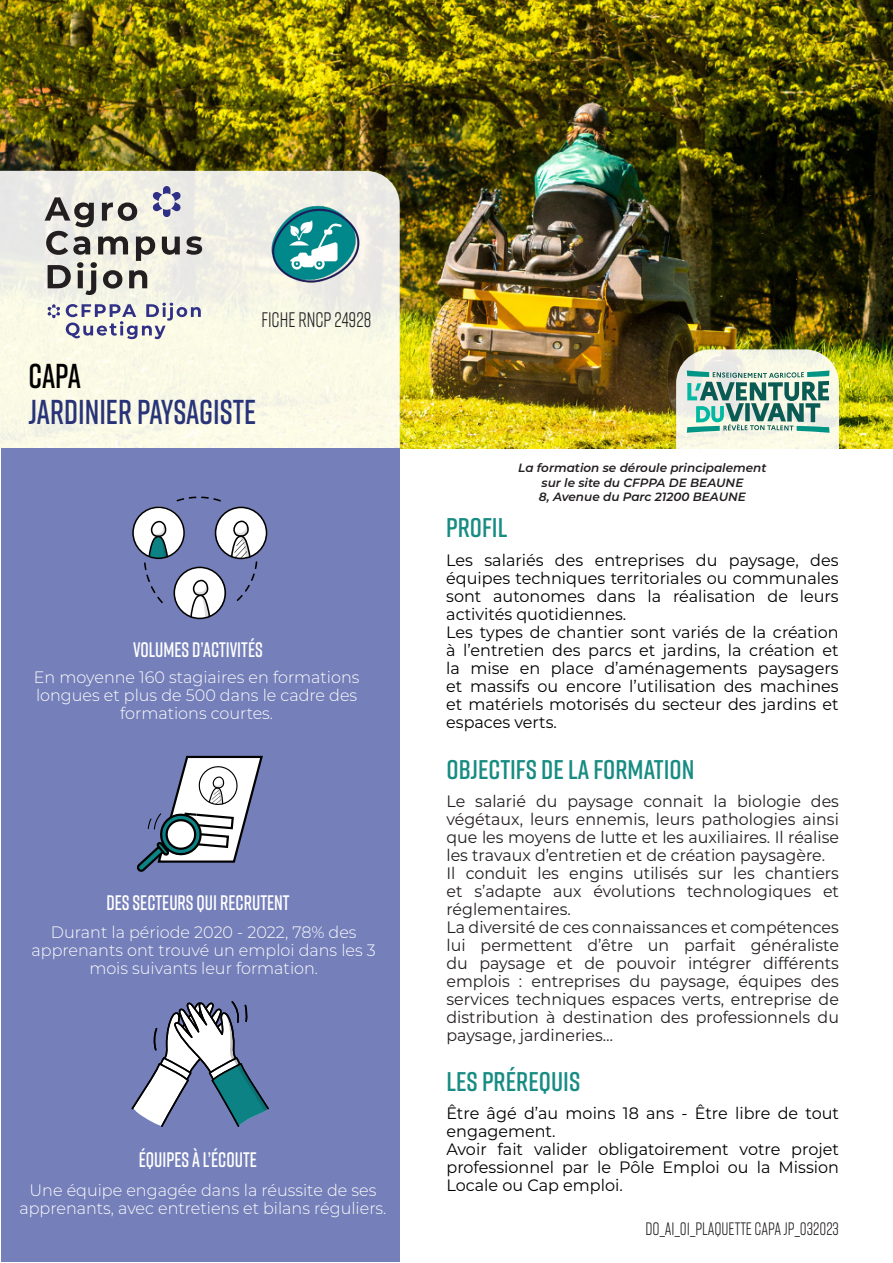
<style>
.page{position:relative;width:893px;height:1263px;background:#fff}
.page>*{position:absolute;margin:0;border:0;box-sizing:border-box;transform-origin:0 0}
.t1{font:600 34.5px "Rift";color:#283378;scale:.9 1}
.t2{font:600 34.5px "Rift";color:#000001;scale:.9 1}
.t3{font:600 27px "Rift";color:#178c82}
.t4{font:600 21px "Rift";color:#fff;scale:.88 1}
.t5{font:21px "Rift";color:#231f20;scale:.88 1}
.t6{font:18px "Rift";color:#231f20;scale:.88 1}
.t7{font:16.5px/18px "Montserrat";color:#231f20;text-align:justify;scale:.96 1}
.t8{font:16.5px/18px "Montserrat";color:#000001;text-align:justify}
.t9{font:300 16.5px/18px "Montserrat";color:#fff;text-align:center}
.t10{font:italic 600 12px "Montserrat";color:#231f20}
</style>
<div class="page">
<img style="left:0;top:0;width:893px;height:449px">
<svg style="left:0;top:171px;width:400px;height:278px;background:#f4f4e5"></svg>
<div style="left:1px;top:449px;width:399px;height:813px;background:#757fb9"></div>
<svg style="left:66px;top:303px;width:135px;height:36px;background:#c6c6cd"></svg>
<svg style="left:47px;top:304px;width:13px;height:14px"></svg>
<svg style="left:45px;top:186px;width:157px;height:109px;background:#c3c1bc"></svg>
<img style="left:270px;top:205px;width:91px;height:81px">
<svg style="left:676px;top:349px;width:163px;height:142px"></svg>
<svg style="left:687px;top:370px;width:142px;height:63px;background:#94bdb1"></svg>
<svg style="left:132px;top:1001px;width:137px;height:126px"></svg>
<svg style="left:136px;top:755px;width:127px;height:117px"></svg>
<svg style="left:132px;top:496px;width:135px;height:123px"></svg>
<p class="t5" style="left:261px;top:305px;width:126px">FICHE RNCP 24928</p>
<p class="t2" style="left:28px;top:352px;width:60px">CAPA</p>
<p class="t1" style="left:28px;top:388px;width:254px">JARDINIER PAYSAGISTE</p>
<p class="t4" style="left:133px;top:634px;width:149px">VOLUMES D’ACTIVITÉS</p>
<p class="t9" style="left:34px;top:668px;width:327px">En moyenne 160 stagiaires en formations longues et plus de 500 dans le cadre des formations courtes.</p>
<p class="t4" style="left:106px;top:887px;width:210px">DES SECTEURS QUI RECRUTENT</p>
<p class="t9" style="left:32px;top:923px;width:346px">Durant la période 2020 - 2022, 78% des apprenants ont trouvé un emploi dans les 3 mois suivants leur formation.</p>
<p class="t4" style="left:139px;top:1145px;width:136px">ÉQUIPES À L’ÉCOUTE</p>
<p class="t9" style="left:19px;top:1181px;width:369px">Une équipe engagée dans la réussite de ses apprenants, avec entretiens et bilans réguliers.</p>
<p class="t3" style="left:446px;top:509px;width:63px">PROFIL</p>
<p class="t10" style="left:518px;top:459px;width:250px">La formation se déroule principalement</p>
<p class="t10" style="left:542px;top:474px;width:203px">sur le site du CFPPA DE BEAUNE</p>
<p class="t10" style="left:539px;top:488px;width:209px">8, Avenue du Parc 21200 BEAUNE</p>
<p class="t8" style="left:446px;top:550px;width:394px">Les salariés des entreprises du paysage, des équipes techniques territoriales ou communales sont autonomes dans la réalisation de leurs activités quotidiennes.</p>
<p class="t8" style="left:446px;top:622px;width:394px">Les types de chantier sont variés de la création à l’entretien des parcs et jardins, la création et la mise en place d’aménagements paysagers et massifs ou encore l’utilisation des machines et matériels motorisés du secteur des jardins et espaces verts.</p>
<p class="t3" style="left:446px;top:751px;width:249px">OBJECTIFS DE LA FORMATION</p>
<p class="t7" style="left:446px;top:792px;width:410px">Le salarié du paysage connait la biologie des végétaux, leurs ennemis, leurs pathologies ainsi que les moyens de lutte et les auxiliaires. Il réalise les travaux d’entretien et de création paysagère.</p>
<p class="t7" style="left:446px;top:864px;width:410px">Il conduit les engins utilisés sur les chantiers et s’adapte aux évolutions technologiques et réglementaires.</p>
<p class="t7" style="left:446px;top:918px;width:410px">La diversité de ces connaissances et compétences lui permettent d’être un parfait généraliste du paysage et de pouvoir intégrer différents emplois : entreprises du paysage, équipes des services techniques espaces verts, entreprise de distribution à destination des professionnels du paysage, jardineries…</p>
<p class="t3" style="left:446px;top:1062px;width:135px">LES PRÉREQUIS</p>
<p class="t8" style="left:446px;top:1103px;width:394px">Être âgé d’au moins 18 ans - Être libre de tout engagement.</p>
<p class="t8" style="left:446px;top:1139px;width:394px">Avoir fait valider obligatoirement votre projet professionnel par le Pôle Emploi ou la Mission Locale ou Cap emploi.</p>
<p class="t6" style="left:645px;top:1216px;width:221px">DO_AI_01_PLAQUETTE CAPA JP_032023</p>
</div>
